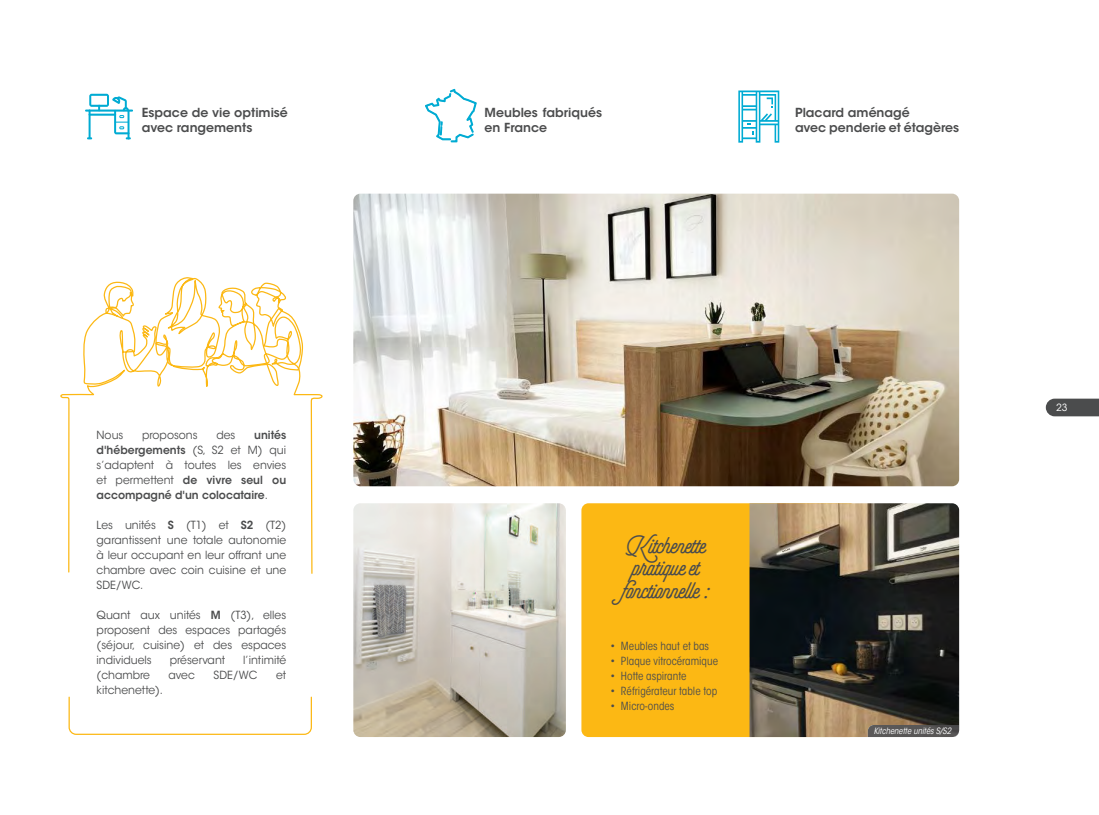
<style>
.page{position:relative;width:1099px;height:815px;background:#fff}
.page>*{position:absolute;margin:0;border:0;box-sizing:border-box;transform-origin:0 0}
.t1{font:900 26.25px/22.5px "Selfie";color:#4b4c4d;text-align:center}
.t2{font:600 12.5px/15px "ITC Avant Garde Std";color:#4b4c4d}
.t3{font:11.25px/15px "ITC Avant Garde Std";color:#4b4c4d;text-align:justify;scale:.96 1}
.t4{font:600 11.25px/15px "ITC Avant Garde Std";color:#4b4c4d;text-align:justify;scale:.96 1}
.t5{font:condensed 11.25px "ITC Avant Garde Std";color:#4b4c4d}
.t6{font:10px "ITC Avant Garde Std";color:#fff}
.t7{font:italic condensed 8.75px "ITC Avant Garde Std";color:#fff}
.s1{font-weight:400}
.s2{font-weight:600}
</style>
<div class="page">
<svg style="left:1045px;top:399px;width:53px;height:17px"></svg>
<img style="left:353px;top:194px;width:606px;height:292px">
<div style="left:581px;top:503px;width:275px;height:234px;background:#fcb814;border-radius:7px"></div>
<img style="left:353px;top:503px;width:213px;height:234px">
<hr style="left:85px;top:110px;width:48px;height:2px;background:#00abd3">
<svg style="left:87px;top:94px;width:44px;height:45px"></svg>
<svg style="left:425px;top:88px;width:52px;height:55px"></svg>
<svg style="left:738px;top:91px;width:41px;height:52px"></svg>
<img style="left:749px;top:503px;width:210px;height:234px">
<svg style="left:60px;top:277px;width:263px;height:297px"></svg>
<svg style="left:68px;top:696px;width:244px;height:39px"></svg>
<img style="left:867px;top:725px;width:92px;height:12px">
<p class="t2" style="left:142px;top:105px;width:147px">Espace de vie optimisé avec rangements</p>
<p class="t2" style="left:484px;top:105px;width:119px">Meubles fabriqués en France</p>
<p class="t2" style="left:795px;top:105px;width:165px">Placard aménagé<br>avec penderie et étagères</p>
<p class="t4" style="left:97px;top:428px;width:199px;text-indent:158px">unités d'hébergements <span class="s1">(S, S2 et M) qui s’adaptent à toutes les envies et permettent</span> de vivre seul ou accompagné d'un colocataire<span class="s1">.</span></p>
<p class="t3" style="left:97px;top:518px;width:199px">Les unités <span class="s2">S</span> (T1) et <span class="s2">S2</span> (T2) garantissent une totale autonomie à leur occupant en leur offrant une chambre avec coin cuisine et une SDE/WC.</p>
<p class="t3" style="left:97px;top:608px;width:199px">Quant aux unités <span class="s2">M</span> (T3), elles proposent des espaces partagés (séjour, cuisine) et des espaces individuels</p>
<p class="t3" style="left:97px;top:428px;width:29px">Nous</p>
<p class="t3" style="left:142px;top:428px;width:59px">proposons</p>
<p class="t3" style="left:216px;top:428px;width:21px">des</p>
<p class="t3" style="left:170px;top:653px;width:59px">préservant</p>
<p class="t3" style="left:243px;top:653px;width:46px">l’intimité</p>
<p class="t3" style="left:97px;top:668px;width:57px">(chambre</p>
<p class="t3" style="left:169px;top:668px;width:29px">avec</p>
<p class="t3" style="left:213px;top:668px;width:47px">SDE/WC</p>
<p class="t3" style="left:276px;top:668px;width:12px">et</p>
<p class="t3" style="left:97px;top:683px;width:71px">kitchenette).</p>
<h1 class="t1" style="left:622px;top:532px;width:89px">Kitchenette pratique et fonctionnelle :</h1>
<p class="t5" style="left:610px;top:639px;width:100px">• Meubles haut et bas</p>
<p class="t5" style="left:610px;top:654px;width:109px">• Plaque vitrocéramique</p>
<p class="t5" style="left:610px;top:669px;width:78px">• Hotte aspirante</p>
<p class="t5" style="left:610px;top:684px;width:108px">• Réfrigérateur table top</p>
<p class="t5" style="left:610px;top:699px;width:66px">• Micro-ondes</p>
<p class="t6" style="left:1055px;top:401px;width:13px">23</p>
<p class="t7" style="left:873px;top:726px;width:79px">Kitchenette unités S/S2</p>
</div>
